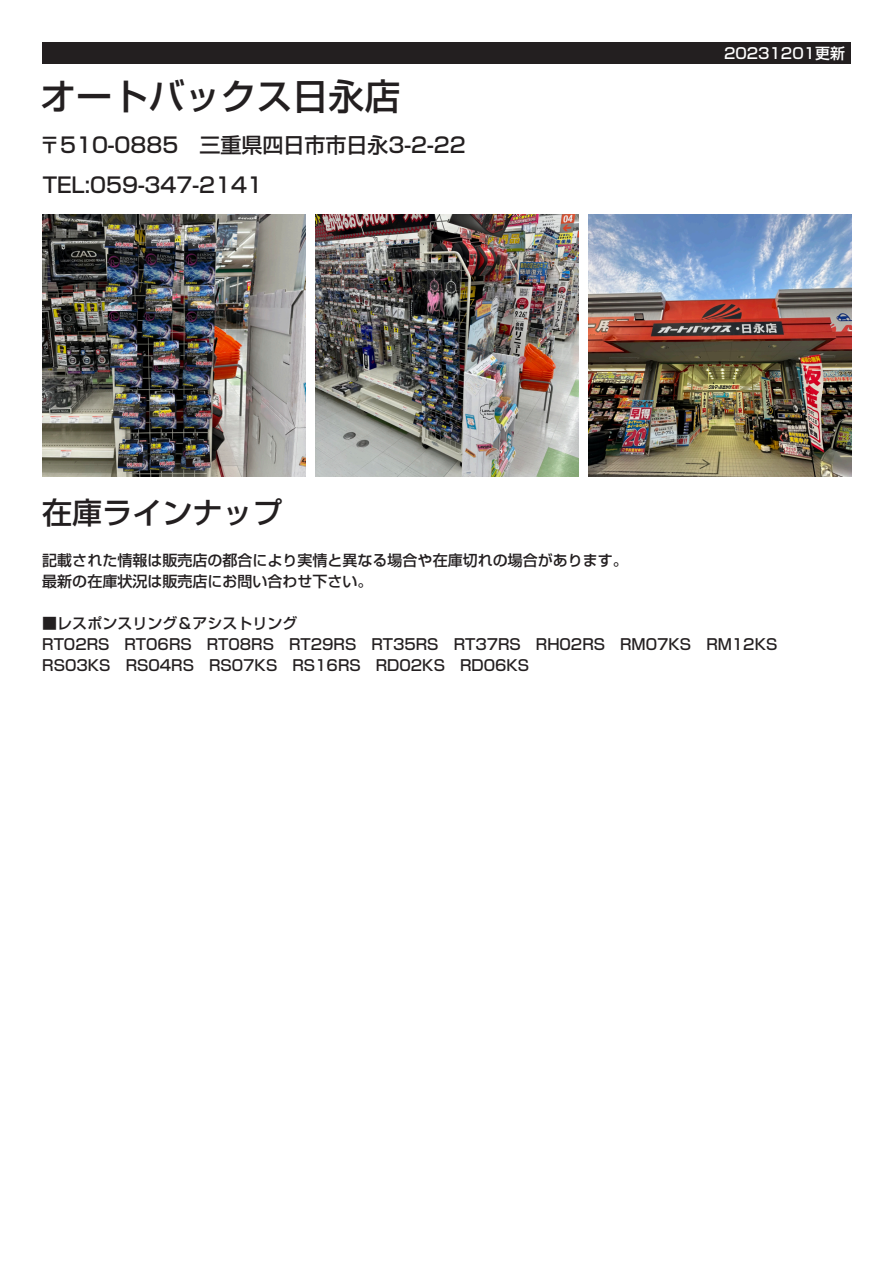
<style>
.page{position:relative;width:894px;height:1263px;background:#fff}
.page>*{position:absolute;margin:0;border:0;box-sizing:border-box;transform-origin:0 0}
.t1{font:500 36px "Shin Go Pro";color:#231f20}
.t2{font:500 30px "Shin Go Pro";color:#231f20}
.t3{font:500 21px/39.9px "Shin Go Pro";color:#231f20}
.t4{font:500 15px/21px "Shin Go Pro";color:#231f20}
.t5{font:500 15px "Shin Go Pro";color:#fff}
</style>
<div class="page">
<div style="left:43px;top:43px;width:807px;height:21px;background:#231f20"></div>
<img style="left:315px;top:214px;width:263px;height:263px">
<img style="left:43px;top:214px;width:262px;height:263px">
<img style="left:588px;top:214px;width:262px;height:263px">
<h1 class="t1" style="left:40px;top:79px;width:362px">オートバックス日永店</h1>
<h3 class="t3" style="left:39px;top:125px;width:428px">〒510-0885 三重県四日市市日永3-2-22<br>TEL:059-347-2141</h3>
<p class="t5" style="left:723px;top:46px;width:123px">20231201更新</p>
<h2 class="t2" style="left:42px;top:498px;width:241px">在庫ラインナップ</h2>
<p class="t4" style="left:42px;top:550px;width:587px">記載された情報は販売店の都合により実情と異なる場合や在庫切れの場合があります。最新の在庫状況は販売店にお問い合わせ下さい。</p>
<p class="t4" style="left:42px;top:613px;width:736px">■レスポンスリング＆アシストリング<br>RT02RS RT06RS RT08RS RT29RS RT35RS RT37RS RH02RS RM07KS RM12KS<br>RS03KS RS04RS RS07KS RS16RS RD02KS RD06KS</p>
</div>
